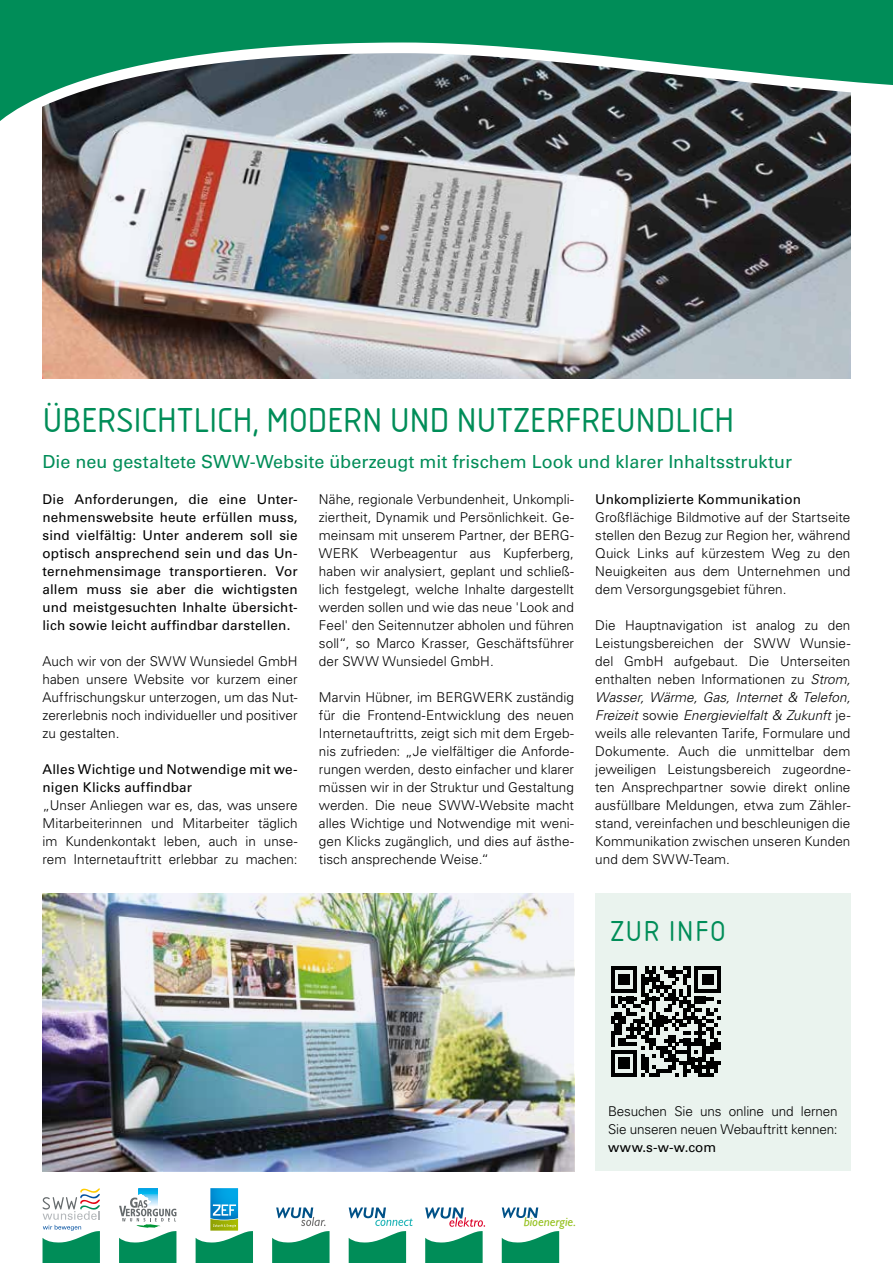
<style>
.page{position:relative;width:893px;height:1263px;background:#fff}
.page>*{position:absolute;margin:0;border:0;box-sizing:border-box;transform-origin:0 0}
.t1{font:36px "Isonorm";letter-spacing:-.015em;color:#008d58}
.t2{font:30px "Isonorm";letter-spacing:.03em;color:#008d58}
.t3{font:18px "Univers LT Std";color:#008d58}
.t4{font:300 13.5px/18px "Univers LT Std";letter-spacing:.005em;color:#000;text-align:justify}
.t5{font:13.5px/18px "Univers LT Std";letter-spacing:.01em;color:#000;text-align:justify}
.t6{font:italic 12.9px "Gill Sans";color:#95c11f}
.s1{font-style:italic}
</style>
<div class="page">
<img style="left:43px;top:144px;width:807px;height:234px">
<svg style="left:42px;top:134px;width:809px;height:10px;background:#686a6e"></svg>
<svg style="left:0;top:0;width:893px;height:134px;background:#40846e"></svg>
<svg style="left:119px;top:1188px;width:57px;height:75px"></svg>
<svg style="left:43px;top:1188px;width:57px;height:75px"></svg>
<svg style="left:502px;top:1231px;width:57px;height:32px"></svg>
<svg style="left:502px;top:1207px;width:36px;height:11px"></svg>
<svg style="left:196px;top:1188px;width:57px;height:75px"></svg>
<svg style="left:349px;top:1207px;width:64px;height:56px"></svg>
<svg style="left:425px;top:1207px;width:60px;height:56px"></svg>
<svg style="left:272px;top:1207px;width:58px;height:56px"></svg>
<div style="left:595px;top:893px;width:255px;height:278px;background:#eaf3ee"></div>
<svg style="left:611px;top:966px;width:110px;height:111px"></svg>
<img style="left:43px;top:893px;width:531px;height:278px">
<h1 class="t1" style="left:43px;top:400px;width:694px">ÜBERSICHTLICH, MODERN UND NUTZERFREUNDLICH</h1>
<h3 class="t3" style="left:43px;top:451px;width:751px">Die neu gestaltete SWW-Website überzeugt mit frischem Look und klarer Inhaltsstruktur</h3>
<p class="t5" style="left:43px;top:490px;width:257px">Die Anforderungen, die eine Unter&shy;nehmenswebsite heute erfüllen muss, sind vielfältig: Unter anderem soll sie optisch ansprechend sein und das Un&shy;ternehmensimage transportieren. Vor allem muss sie aber die wichtigsten und meistgesuchten Inhalte übersicht&shy;lich sowie leicht auffindbar darstellen.</p>
<p class="t4" style="left:43px;top:652px;width:257px">Auch wir von der SWW Wunsiedel GmbH haben unsere Website vor kurzem einer Auffrischungskur unterzogen, um das Nut&shy;zererlebnis noch individueller und positiver zu gestalten.</p>
<p class="t5" style="left:43px;top:760px;width:257px">Alles Wichtige und Notwendige mit we&shy;nigen Klicks auffindbar</p>
<p class="t4" style="left:43px;top:796px;width:257px">„Unser Anliegen war es, das, was unsere Mitarbeiterinnen und Mitarbeiter täglich im Kundenkontakt leben, auch in unse&shy;rem Internetauftritt erlebbar zu machen:</p>
<p class="t5" style="left:595px;top:490px;width:207px">Unkomplizierte Kommunikation</p>
<p class="t4" style="left:595px;top:508px;width:257px">Großflächige Bildmotive auf der Startseite stellen den Bezug zur Region her, während Quick Links auf kürzestem Weg zu den Neuigkeiten aus dem Unternehmen und dem Versorgungsgebiet führen.</p>
<p class="t4" style="left:595px;top:616px;width:257px">Die Hauptnavigation ist analog zu den Leistungsbereichen der SWW Wunsie&shy;del GmbH aufgebaut. Die Unterseiten enthalten neben Informationen zu <span class="s1">Strom, Wasser, Wärme, Gas, Internet &amp; Telefon, Freizeit</span> sowie <span class="s1">Energievielfalt &amp; Zukunft</span> je&shy;weils alle relevanten Tarife, Formulare und Dokumente. Auch die unmittelbar dem jeweiligen Leistungsbereich zugeordne&shy;ten Ansprechpartner sowie direkt online ausfüllbare Meldungen, etwa zum Zähler&shy;stand, vereinfachen und beschleunigen die Kommunikation zwischen unseren Kunden und dem SWW-Team.</p>
<p class="t4" style="left:319px;top:490px;width:257px">Nähe, regionale Verbundenheit, Unkompli&shy;ziertheit, Dynamik und Persönlichkeit. Ge&shy;meinsam mit unserem Partner, der BERG-WERK Werbeagentur aus Kupferberg, haben wir analysiert, geplant und schließ&shy;lich festgelegt, welche Inhalte dargestellt werden sollen und wie das neue 'Look and Feel' den Seitennutzer abholen und führen soll“, so Marco Krasser, Geschäftsführer der SWW Wunsiedel GmbH.</p>
<p class="t4" style="left:319px;top:688px;width:257px">Marvin Hübner, im BERGWERK zuständig für die Frontend-Entwicklung des neuen Internetauftritts, zeigt sich mit dem Ergeb&shy;nis zufrieden: „Je vielfältiger die Anforde&shy;rungen werden, desto einfacher und klarer müssen wir in der Struktur und Gestaltung werden. Die neue SWW-Website macht alles Wichtige und Notwendige mit weni&shy;gen Klicks zugänglich, und dies auf ästhe&shy;tisch ansprechende Weise.“</p>
<h2 class="t2" style="left:611px;top:915px;width:116px">ZUR INFO</h2>
<p class="t6" style="left:524px;top:1214px;width:54px">bioenergie.</p>
<p class="t4" style="left:608px;top:1102px;width:231px">Besuchen Sie uns online und lernen<br>Sie unseren neuen Webauftritt kennen:</p>
<p class="t5" style="left:608px;top:1138px;width:110px">www.s-w-w.com</p>
</div>
